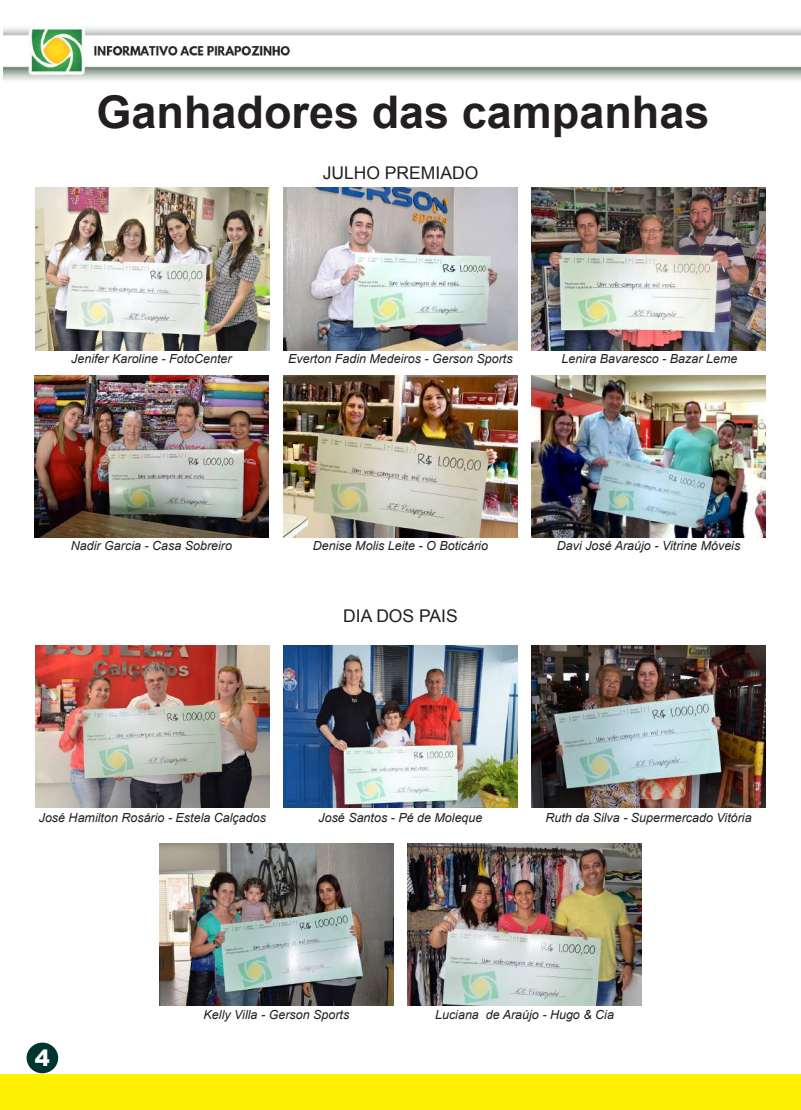
<style>
.page{position:relative;width:801px;height:1110px;background:#fff}
.page>*{position:absolute;margin:0;border:0;box-sizing:border-box;transform-origin:0 0}
.t1{font:700 45px "Arial";color:#231f20}
.t2{font:900 22.5px "Arial";color:#fff}
.t3{font:17.5px "Arial";color:#231f20}
.t4{font:italic 12.5px "Arial";color:#231f20}
</style>
<div class="page">
<img style="left:4px;top:27px;width:797px;height:1046px">
<div style="left:27px;top:1042px;width:31px;height:30px;background:#003431;border-radius:50%"></div>
<div style="left:0;top:1073px;width:801px;height:36px;background:#fff101"></div>
<img style="left:35px;top:188px;width:234px;height:162px">
<img style="left:283px;top:188px;width:234px;height:162px">
<img style="left:531px;top:188px;width:234px;height:162px">
<img style="left:35px;top:375px;width:233px;height:162px">
<img style="left:283px;top:375px;width:234px;height:162px">
<img style="left:531px;top:375px;width:234px;height:162px">
<img style="left:35px;top:645px;width:234px;height:162px">
<img style="left:283px;top:645px;width:234px;height:162px">
<img style="left:531px;top:645px;width:234px;height:162px">
<img style="left:159px;top:842px;width:234px;height:163px">
<img style="left:407px;top:842px;width:234px;height:163px">
<h1 class="t1" style="left:97px;top:80px;width:614px">Ganhadores das campanhas</h1>
<h3 class="t3" style="left:323px;top:161px;width:157px">JULHO PREMIADO</h3>
<p class="t4" style="left:71px;top:350px;width:162px">Jenifer Karoline - FotoCenter</p>
<p class="t4" style="left:288px;top:350px;width:226px">Everton Fadin Medeiros - Gerson Sports</p>
<p class="t4" style="left:561px;top:350px;width:177px">Lenira Bavaresco - Bazar Leme</p>
<p class="t4" style="left:71px;top:537px;width:163px">Nadir Garcia - Casa Sobreiro</p>
<p class="t4" style="left:313px;top:537px;width:177px">Denise Molis Leite - O Boticário</p>
<p class="t4" style="left:557px;top:537px;width:185px">Davi José Araújo - Vitrine Móveis</p>
<h3 class="t3" style="left:343px;top:604px;width:116px">DIA DOS PAIS</h3>
<p class="t4" style="left:39px;top:809px;width:229px">José Hamilton Rosário - Estela Calçados</p>
<p class="t4" style="left:318px;top:809px;width:165px">José Santos - Pé de Moleque</p>
<p class="t4" style="left:545px;top:809px;width:208px">Ruth da Silva - Supermercado Vitória</p>
<h2 class="t2" style="left:35px;top:1041px;width:17px">4</h2>
<p class="t4" style="left:204px;top:1005px;width:147px">Kelly Villa - Gerson Sports</p>
<p class="t4" style="left:435px;top:1005px;width:180px">Luciana de Araújo - Hugo &amp; Cia</p>
</div>
